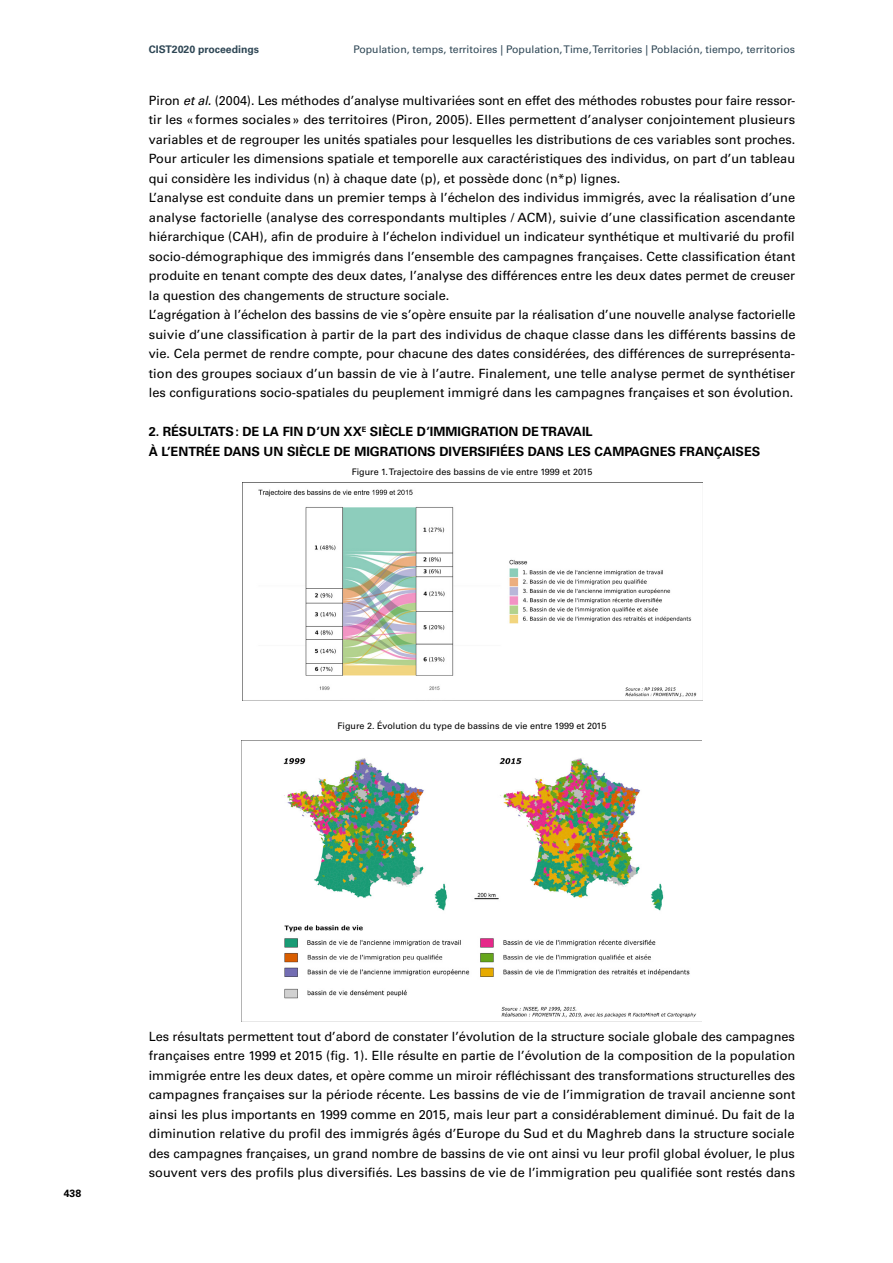
<style>
.page{position:relative;width:893px;height:1263px;background:#fff}
.page>*{position:absolute;margin:0;border:0;box-sizing:border-box;transform-origin:0 0}
.texte_courant{font:12.75px/19.5px "Univers LT";color:#000;text-align:justify}
.inter_1{font:700 12.75px/19.5px "Univers LT";color:#000}
.t1{font:10.5px "Univers LT";color:#2f4755}
.t2{font:700 10.5px "Univers LT";color:#2f4755}
.t3{font:700 10.5px "Univers LT";color:#000}
.Figure{font:9px "Univers LT";color:#000}
.s1{font-style:italic}
</style>
<div class="page">
<img style="left:242px;top:483px;width:460px;height:218px">
<img style="left:242px;top:740px;width:460px;height:282px">
<p class="t2" style="left:149px;top:43px;width:112px">CIST2020 proceedings</p>
<p class="t1" style="left:353px;top:43px;width:443px">Population, temps, territoires | Population, Time, Territories | Población, tiempo, territorios</p>
<p class="texte_courant" style="left:149px;top:90px;width:648px">Piron <span class="s1">et al.</span> (2004). Les méthodes d’analyse multivariées sont en effet des méthodes robustes pour faire ressor&shy;tir les «formes sociales» des territoires (Piron, 2005). Elles permettent d’analyser conjointement plusieurs variables et de regrouper les unités spatiales pour lesquelles les distributions de ces variables sont proches.<br>Pour articuler les dimensions spatiale et temporelle aux caractéristiques des individus, on part d’un tableau qui considère les individus (n) à chaque date (p), et possède donc (n*p) lignes.</p>
<p class="texte_courant" style="left:149px;top:188px;width:648px">L’analyse est conduite dans un premier temps à l’échelon des individus immigrés, avec la réalisation d’une analyse factorielle (analyse des correspondants multiples / ACM), suivie d’une classification ascendante hiérarchique (CAH), afin de produire à l’échelon individuel un indicateur synthétique et multivarié du profil socio-démographique des immigrés dans l’ensemble des campagnes françaises. Cette classification étant produite en tenant compte des deux dates, l’analyse des différences entre les deux dates permet de creuser la question des changements de structure sociale.</p>
<p class="texte_courant" style="left:149px;top:305px;width:648px">L’agrégation à l’échelon des bassins de vie s’opère ensuite par la réalisation d’une nouvelle analyse factorielle suivie d’une classification à partir de la part des individus de chaque classe dans les différents bassins de vie. Cela permet de rendre compte, pour chacune des dates considérées, des différences de surreprésenta&shy;tion des groupes sociaux d’un bassin de vie à l’autre. Finalement, une telle analyse permet de synthétiser les configurations socio-spatiales du peuplement immigré dans les campagnes françaises et son évolution.</p>
<p class="inter_1" style="left:149px;top:422px;width:613px">2. RÉSULTATS: DE LA FIN D’UN XX<sup>E</sup> SIÈCLE D’IMMIGRATION DE TRAVAIL<br>À L’ENTRÉE DANS UN SIÈCLE DE MIGRATIONS DIVERSIFIÉES DANS LES CAMPAGNES FRANÇAISES</p>
<p class="Figure" style="left:352px;top:467px;width:242px">Figure 1. Trajectoire des bassins de vie entre 1999 et 2015</p>
<p class="Figure" style="left:338px;top:720px;width:270px">Figure 2. Évolution du type de bassins de vie entre 1999 et 2015</p>
<p class="t3" style="left:64px;top:1187px;width:19px">438</p>
<p class="texte_courant" style="left:149px;top:1026px;width:648px">Les résultats permettent tout d’abord de constater l’évolution de la structure sociale globale des campagnes françaises entre 1999 et 2015 (fig. 1). Elle résulte en partie de l’évolution de la composition de la population immigrée entre les deux dates, et opère comme un miroir réfléchissant des transformations structurelles des campagnes françaises sur la période récente. Les bassins de vie de l’immigration de travail ancienne sont ainsi les plus importants en 1999 comme en 2015, mais leur part a considérablement diminué. Du fait de la diminution relative du profil des immigrés âgés d’Europe du Sud et du Maghreb dans la structure sociale des campagnes françaises, un grand nombre de bassins de vie ont ainsi vu leur profil global évoluer, le plus souvent vers des profils plus diversifiés. Les bassins de vie de l’immigration peu qualifiée sont restés dans</p>
</div>
